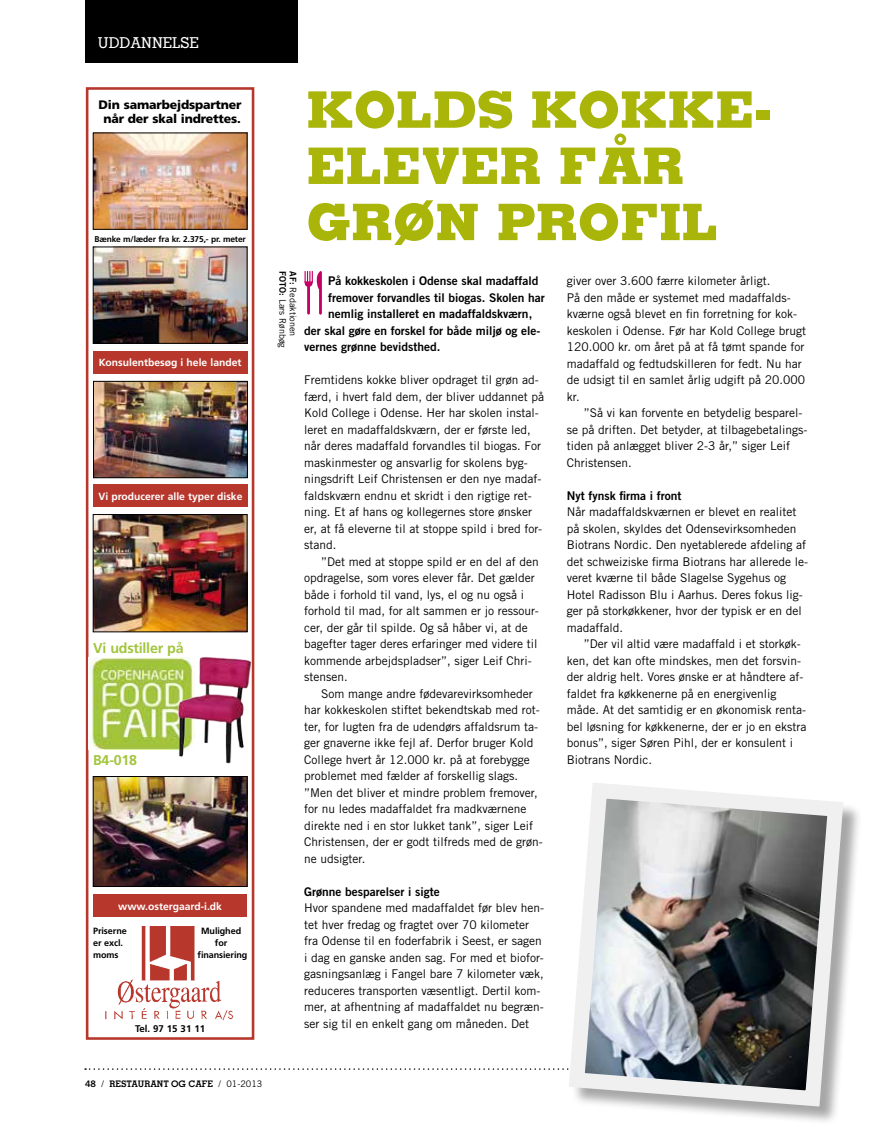
<style>
.page{position:relative;width:872px;height:1127px;background:#fff}
.page>*{position:absolute;margin:0;border:0;box-sizing:border-box;transform-origin:0 0}
.t1{font:800 50.4px/56.2px "Memphis";color:#a9b508}
.t2{font:500 15px "Memphis";color:#fff}
.t3{font:700 14.25px "Frutiger";letter-spacing:-.015em;color:#a3c53d}
.t4{font:900 12.3px/14.2px "Frutiger";letter-spacing:-.015em;color:#000;text-align:center}
.t5{font:12px/16.5px "Trade Gothic LT Std";color:#000}
.t6{font:12px "Trade Gothic LT Std Bd 2";color:#000}
.t7{font:700 10.35px "Frutiger";color:#fff}
.t8{font:700 9.75px "Frutiger";color:#000}
.t9{font:700 9px/12.3px "Frutiger";letter-spacing:-.01em;color:#000}
.t10{font:9px/10.5px "Trade Gothic LT Std";color:#000}
.t11{font:700 9px "Memphis";color:#000}
.t12{font:700 8.4px "Frutiger";letter-spacing:-.015em;color:#000}
.s1{font-family:"Trade Gothic LT Std Bd 2"}
.s2{font-family:"Trade Gothic LT Std Bd 2";font-weight:400}
.s3{font-family:"Trade Gothic LT Std";font-weight:400}
</style>
<div class="page">
<svg style="left:85px;top:1068px;width:475px;height:2px"></svg>
<div style="left:85px;top:0;width:213px;height:63px;background:#000"></div>
<svg style="left:304px;top:271px;width:18px;height:44px"></svg>
<div style="left:571px;top:784px;width:291px;height:342px;background:#000;opacity:.35"></div>
<svg style="left:562px;top:783px;width:289px;height:331px"></svg>
<div style="left:86px;top:87px;width:168px;height:953px;border:3px solid #b7372c"></div>
<img style="left:105px;top:926px;width:129px;height:95px">
<img style="left:95px;top:135px;width:150px;height:93px">
<div style="left:93px;top:133px;width:154px;height:97px;border:1px solid #000"></div>
<img style="left:95px;top:249px;width:150px;height:93px">
<div style="left:93px;top:247px;width:154px;height:97px;border:1px solid #000"></div>
<img style="left:95px;top:383px;width:151px;height:93px">
<div style="left:93px;top:381px;width:155px;height:97px;border:1px solid #000"></div>
<div style="left:93px;top:894px;width:154px;height:23px;background:#b7372c"></div>
<div style="left:93px;top:351px;width:154px;height:22px;background:#b7372c"></div>
<div style="left:93px;top:484px;width:155px;height:23px;background:#b7372c"></div>
<img style="left:95px;top:778px;width:150px;height:107px">
<div style="left:93px;top:776px;width:154px;height:111px;border:1px solid #000"></div>
<img style="left:95px;top:516px;width:150px;height:114px">
<div style="left:93px;top:514px;width:154px;height:118px;border:1px solid #000"></div>
<img style="left:89px;top:658px;width:79px;height:92px">
<img style="left:168px;top:650px;width:86px;height:120px">
<p class="t2" style="left:98px;top:34px;width:102px">UDDANNELSE</p>
<p class="t4" style="left:99px;top:98px;width:145px">Din samarbejdspartner når der skal indrettes.</p>
<p class="t12" style="left:94px;top:235px;width:153px">Bænke m/læder fra kr. 2.375,- pr. meter</p>
<p class="t7" style="left:99px;top:356px;width:144px">Konsulentbesøg i hele landet</p>
<p class="t7" style="left:98px;top:490px;width:145px">Vi producerer alle typer diske</p>
<p class="t3" style="left:93px;top:640px;width:92px">Vi udstiller på</p>
<p class="t3" style="left:93px;top:752px;width:45px">B4-018</p>
<p class="t7" style="left:118px;top:900px;width:105px">www.ostergaard-i.dk</p>
<p class="t9" style="left:93px;top:924px;width:35px">Priserne er excl. moms</p>
<p class="t9" style="left:198px;top:924px;width:51px;text-align:center">Mulighed for finansiering</p>
<p class="t8" style="left:135px;top:1023px;width:72px">Tel. 97 15 31 11</p>
<h1 class="t1" style="left:306px;top:80px;width:466px">KOLDS KOKKE-<br>ELEVER FÅR<br>GRØN PROFIL</h1>
<p class="t10" style="left:298px;top:271px;width:78px;rotate:90deg"><span class="s1">AF:</span> Redaktionen <span class="s1">foto:</span> Lars Rønbøg</p>
<p class="t6" style="left:328px;top:273px;width:212px">På kokkeskolen i Odense skal madaffald</p>
<p class="t6" style="left:328px;top:290px;width:218px">fremover forvandles til biogas. Skolen har</p>
<p class="t6" style="left:328px;top:306px;width:205px">nemlig installeret en madaffaldskværn,</p>
<p class="t6" style="left:304px;top:323px;width:238px">der skal gøre en forskel for både miljø og ele-</p>
<p class="t6" style="left:304px;top:339px;width:138px">vernes grønne bevidsthed.</p>
<p class="t5" style="left:304px;top:371px;width:241px">Fremtidens kokke bliver opdraget til grøn ad&shy;færd, i hvert fald dem, der bliver uddannet på Kold College i Odense. Her har skolen instal&shy;leret en madaffaldskværn, der er første led, når deres madaffald forvandles til biogas. For maskinmester og ansvarlig for skolens byg&shy;ningsdrift Leif Christensen er den nye madaf&shy;faldskværn endnu et skridt i den rigtige ret&shy;ning. Et af hans og kollegernes store ønsker er, at få eleverne til at stoppe spild i bred for&shy;stand.</p>
<p class="t5" style="left:304px;top:553px;width:236px;text-indent:17px">”Det med at stoppe spild er en del af den opdragelse, som vores elever får. Det gælder både i forhold til vand, lys, el og nu også i forhold til mad, for alt sammen er jo ressour&shy;cer, der går til spilde. Og så håber vi, at de bagefter tager deres erfaringer med videre til kommende arbejdspladser”, siger Leif Chri&shy;stensen.</p>
<p class="t5" style="left:304px;top:685px;width:240px;text-indent:17px">Som mange andre fødevarevirksomheder har kokkeskolen stiftet bekendtskab med rot&shy;ter, for lugten fra de udendørs affaldsrum ta&shy;ger gnaverne ikke fejl af. Derfor bruger Kold College hvert år 12.000 kr. på at forebygge problemet med fælder af forskellig slags. ”Men det bliver et mindre problem fremover, for nu ledes madaffaldet fra madkværnene direkte ned i en stor lukket tank”, siger Leif Christensen, der er godt tilfreds med de grøn&shy;ne udsigter.</p>
<p class="t6" style="left:304px;top:884px;width:137px">Grønne besparelser i sigte</p>
<p class="t5" style="left:304px;top:899px;width:241px">Hvor spandene med madaffaldet før blev hen&shy;tet hver fredag og fragtet over 70 kilometer fra Odense til en foderfabrik i Seest, er sagen i dag en ganske anden sag. For med et biofor&shy;gasningsanlæg i Fangel bare 7 kilometer væk, reduceres transporten væsentligt. Dertil kom&shy;mer, at afhentning af madaffaldet nu begræn&shy;ser sig til en enkelt gang om måneden. Det</p>
<p class="t5" style="left:567px;top:272px;width:241px">giver over 3.600 færre kilometer årligt.<br>På den måde er systemet med madaffalds&shy;kværne også blevet en fin forretning for kok&shy;keskolen i Odense. Før har Kold College brugt 120.000 kr. om året på at få tømt spande for madaffald og fedtudskilleren for fedt. Nu har de udsigt til en samlet årlig udgift på 20.000 kr.</p>
<p class="t5" style="left:567px;top:404px;width:242px;text-indent:17px">”Så vi kan forvente en betydelig besparel&shy;se på driften. Det betyder, at tilbagebetalings&shy;tiden på anlægget bliver 2-3 år,” siger Leif Christensen.</p>
<p class="t6" style="left:567px;top:488px;width:116px">Nyt fynsk firma i front</p>
<p class="t5" style="left:567px;top:503px;width:243px">Når madaffaldskværnen er blevet en realitet på skolen, skyldes det Odensevirksomheden Biotrans Nordic. Den nyetablerede afdeling af det schweiziske firma Biotrans har allerede le&shy;veret kværne til både Slagelse Sygehus og Hotel Radisson Blu i Aarhus. Deres fokus lig&shy;ger på storkøkkener, hvor der typisk er en del madaffald.</p>
<p class="t5" style="left:567px;top:635px;width:241px;text-indent:17px">”Der vil altid være madaffald i et storkøk&shy;ken, det kan ofte mindskes, men det forsvin&shy;der aldrig helt. Vores ønske er at håndtere af&shy;faldet fra køkkenerne på en energivenlig måde. At det samtidig er en økonomisk renta&shy;bel løsning for køkkenerne, der er jo en ekstra bonus”, siger Søren Pihl, der er konsulent i Biotrans Nordic.</p>
<p class="t11" style="left:85px;top:1078px;width:179px"><span class="s2">48</span> <span class="s3">/</span> RESTAURANT OG CAFE <span class="s3">/ 01-2013</span></p>
</div>
